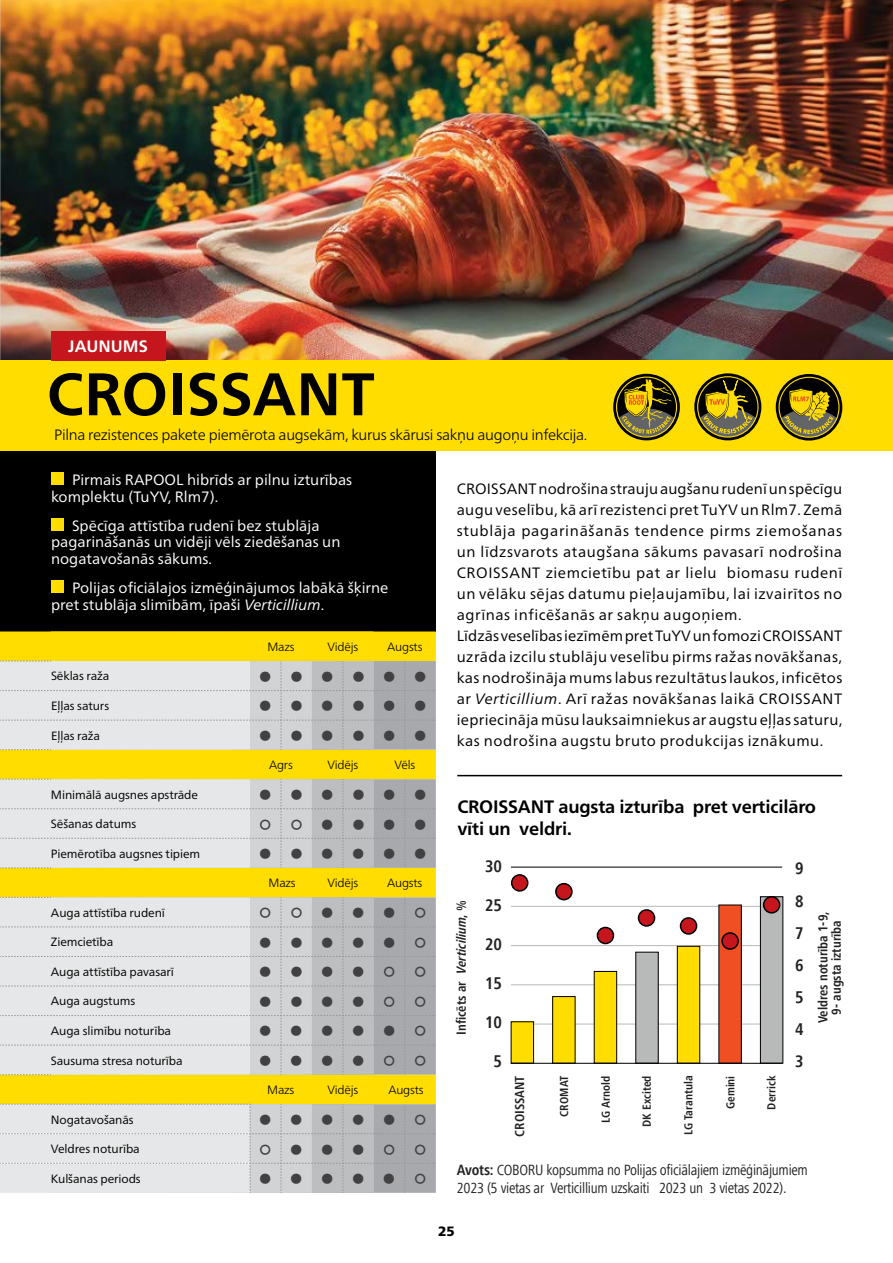
<style>
.page{position:relative;width:893px;height:1263px;background:#fff}
.page>*{position:absolute;margin:0;border:0;box-sizing:border-box;transform-origin:0 0}
.t1{font:700 60px "Neue Frutiger World";color:#000}
.t2{font:700 18px/22.5px "Neue Frutiger World";letter-spacing:-.01em;color:#000}
.t3{font:700 condensed 17.4px "Frutiger Next";letter-spacing:-.01em;color:#222223}
.t4{font:700 16.5px "Neue Frutiger World";color:#fff}
.t5{font:condensed 15.3px/17.4px "Frutiger Next";letter-spacing:-.02em;color:#222223}
.t6{font:15px/21px "Neue Frutiger World";letter-spacing:.03em;color:#000}
.t7{font:15px/16.5px "Neue Frutiger World";color:#fff}
.t8{font:300 15px "Neue Frutiger World";letter-spacing:-.02em;color:#000}
.t9{font:700 condensed 13.5px/13.5px "Frutiger Next";color:#222223;text-align:center}
.t10{font:900 13.5px "Neue Frutiger World";color:#000}
.t11{font:12px "Neue Frutiger World";letter-spacing:-.01em;color:#000}
.t12{font:300 12px "Neue Frutiger World";letter-spacing:-.02em;color:#000}
.t13{font:700 condensed 12px "Frutiger Next";color:#222223}
.s1{font-style:italic}
.s2{font-weight:700}
</style>
<div class="page">
<img style="left:0;top:0;width:893px;height:361px">
<div style="left:0;top:451px;width:436px;height:180px;background:#000"></div>
<div style="left:0;top:361px;width:893px;height:90px;background:#fd0"></div>
<div style="left:51px;top:472px;width:13px;height:13px;background:#fd0"></div>
<div style="left:51px;top:518px;width:13px;height:13px;background:#fd0"></div>
<div style="left:51px;top:580px;width:13px;height:13px;background:#fd0"></div>
<hr style="left:457px;top:775px;width:385px;height:1px;background:#000">
<svg style="left:694px;top:373px;width:67px;height:67px"></svg>
<svg style="left:698px;top:373px;width:60px;height:64px"></svg>
<svg style="left:613px;top:374px;width:67px;height:66px"></svg>
<svg style="left:617px;top:379px;width:59px;height:58px"></svg>
<hr style="left:511px;top:945px;width:271px;height:1px;background:#b8bab9">
<hr style="left:511px;top:866px;width:271px;height:2px;background:#000">
<hr style="left:511px;top:906px;width:271px;height:1px;background:#b8bab9">
<hr style="left:511px;top:984px;width:271px;height:1px;background:#b8bab9">
<hr style="left:511px;top:1023px;width:271px;height:1px;background:#b8bab9">
<div style="left:511px;top:1022px;width:23px;height:41px;background:#fd0"></div>
<div style="left:511px;top:1021px;width:23px;height:42px;border:1px solid #000"></div>
<div style="left:553px;top:996px;width:22px;height:67px;background:#fd0"></div>
<div style="left:552px;top:996px;width:23px;height:67px;border:1px solid #000"></div>
<div style="left:594px;top:971px;width:23px;height:92px;background:#fd0"></div>
<div style="left:594px;top:971px;width:23px;height:92px;border:1px solid #000"></div>
<div style="left:636px;top:952px;width:22px;height:111px;background:#b8bab9"></div>
<div style="left:677px;top:946px;width:23px;height:117px;background:#fd0"></div>
<div style="left:677px;top:946px;width:23px;height:117px;border:1px solid #000"></div>
<div style="left:719px;top:905px;width:22px;height:158px;background:#f04e23"></div>
<div style="left:760px;top:897px;width:23px;height:166px;background:#b8bab9"></div>
<div style="left:760px;top:896px;width:23px;height:167px;border:1px solid #000"></div>
<hr style="left:511px;top:1063px;width:271px;height:1px;background:#000">
<svg style="left:776px;top:374px;width:66px;height:67px"></svg>
<svg style="left:779px;top:388px;width:60px;height:49px"></svg>
<div style="left:51px;top:331px;width:114px;height:30px;background:#c4161c"></div>
<div style="left:512px;top:875px;width:16px;height:16px;background:#c4161c;border-radius:50%"></div>
<div style="left:511px;top:874px;width:17px;height:18px;border:2px solid #000;border-radius:50%"></div>
<div style="left:556px;top:884px;width:16px;height:16px;background:#c4161c;border-radius:50%"></div>
<div style="left:555px;top:883px;width:18px;height:17px;border:2px solid #000;border-radius:50%"></div>
<div style="left:597px;top:927px;width:16px;height:16px;background:#c4161c;border-radius:50%"></div>
<div style="left:597px;top:927px;width:17px;height:17px;border:2px solid #000;border-radius:50%"></div>
<div style="left:638px;top:910px;width:17px;height:16px;background:#c4161c;border-radius:50%"></div>
<div style="left:638px;top:909px;width:17px;height:18px;border:2px solid #000;border-radius:50%"></div>
<div style="left:680px;top:918px;width:17px;height:16px;background:#c4161c;border-radius:50%"></div>
<div style="left:680px;top:917px;width:17px;height:18px;border:2px solid #000;border-radius:50%"></div>
<div style="left:722px;top:933px;width:16px;height:16px;background:#c4161c;border-radius:50%"></div>
<div style="left:721px;top:932px;width:18px;height:18px;border:2px solid #000;border-radius:50%"></div>
<div style="left:764px;top:897px;width:16px;height:16px;background:#c4161c;border-radius:50%"></div>
<div style="left:763px;top:896px;width:17px;height:17px;border:2px solid #000;border-radius:50%"></div>
<svg style="left:0;top:631px;width:436px;height:562px"></svg>
<p class="t4" style="left:68px;top:332px;width:81px">JAUNUMS</p>
<h1 class="t1" style="left:47px;top:341px;width:330px">CROISSANT</h1>
<p class="t8" style="left:54px;top:423px;width:535px">Pilna rezistences pakete piemērota augsekām, kurus skārusi sakņu augoņu infekcija.</p>
<p class="t7" style="left:51px;top:472px;width:303px;text-indent:21px">Pirmais RAPOOL hibrīds ar pilnu izturības komplektu (TuYV, Rlm7).</p>
<p class="t7" style="left:51px;top:518px;width:291px;text-indent:21px">Spēcīga attīstība rudenī bez stublāja pagarināšanās un vidēji vēls ziedēšanas un nogatavošanās sākums.</p>
<p class="t7" style="left:51px;top:580px;width:339px;text-indent:21px">Polijas oficiālajos izmēģinājumos labākā šķirne pret stublāja slimībām, īpaši <span class="s1">Verticillium</span>.</p>
<p class="t11" style="left:51px;top:667px;width:60px">Sēklas raža</p>
<p class="t11" style="left:51px;top:696px;width:60px">Eļļas saturs</p>
<p class="t11" style="left:51px;top:726px;width:51px">Eļļas raža</p>
<p class="t11" style="left:51px;top:785px;width:149px">Minimālā augsnes apstrāde</p>
<p class="t11" style="left:51px;top:814px;width:87px">Sēšanas datums</p>
<p class="t11" style="left:51px;top:844px;width:151px">Piemērotība augsnes tipiem</p>
<p class="t11" style="left:51px;top:903px;width:116px">Auga attīstība rudenī</p>
<p class="t11" style="left:51px;top:933px;width:64px">Ziemcietība</p>
<p class="t11" style="left:51px;top:962px;width:125px">Auga attīstība pavasarī</p>
<p class="t11" style="left:51px;top:992px;width:86px">Auga augstums</p>
<p class="t11" style="left:51px;top:1021px;width:122px">Auga slimību noturība</p>
<p class="t11" style="left:51px;top:1051px;width:133px">Sausuma stresa noturība</p>
<p class="t11" style="left:51px;top:1110px;width:84px">Nogatavošanās</p>
<p class="t11" style="left:51px;top:1139px;width:90px">Veldres noturība</p>
<p class="t11" style="left:51px;top:1169px;width:91px">Kulšanas periods</p>
<p class="t12" style="left:267px;top:637px;width:29px">Mazs</p>
<p class="t12" style="left:328px;top:637px;width:32px">Vidējs</p>
<p class="t12" style="left:387px;top:637px;width:37px">Augsts</p>
<p class="t12" style="left:269px;top:755px;width:25px">Agrs</p>
<p class="t12" style="left:327px;top:755px;width:32px">Vidējs</p>
<p class="t12" style="left:394px;top:755px;width:22px">Vēls</p>
<p class="t12" style="left:269px;top:874px;width:29px">Mazs</p>
<p class="t12" style="left:327px;top:874px;width:32px">Vidējs</p>
<p class="t12" style="left:387px;top:874px;width:37px">Augsts</p>
<p class="t12" style="left:267px;top:1080px;width:29px">Mazs</p>
<p class="t12" style="left:327px;top:1080px;width:32px">Vidējs</p>
<p class="t12" style="left:388px;top:1080px;width:37px">Augsts</p>
<p class="t6" style="left:457px;top:479px;width:387px">CROISSANT nodrošina strauju augšanu rudenī un spēcīgu augu veselību, kā arī rezistenci pret TuYV un Rlm7. Zemā stublāja pagarināšanās tendence pirms ziemošanas un līdzsvarots ataugšana sākums pavasarī nodrošina CROISSANT ziemcietību pat ar lielu biomasu rudenī un vēlāku sējas datumu pieļaujamību, lai izvairītos no agrīnas inficēšanās ar sakņu augoņiem.<br>Līdzās veselības iezīmēm pret TuYV un fomozi CROISSANT uzrāda izcilu stublāju veselību pirms ražas novākšanas, kas nodrošināja mums labus rezultātus laukos, inficētos ar <span class="s1">Verticillium</span>. Arī ražas novākšanas laikā CROISSANT iepriecināja mūsu lauksaimniekus ar augstu eļļas saturu, kas nodrošina augstu bruto produkcijas iznākumu.</p>
<p class="t2" style="left:457px;top:795px;width:360px">CROISSANT augsta izturība pret verticilāro vīti un veldri.</p>
<p class="t3" style="left:485px;top:856px;width:18px">30</p>
<p class="t3" style="left:795px;top:859px;width:10px">9</p>
<p class="t3" style="left:795px;top:891px;width:10px">8</p>
<p class="t3" style="left:485px;top:895px;width:18px">25</p>
<p class="t9" style="left:454px;top:1035px;width:136px;rotate:-90deg">I n fi c ē t s a r <span class="s1">Verticilium</span>, %</p>
<p class="t9" style="left:816px;top:1023px;width:113px;rotate:-90deg">Veldres noturība 1-9,<br>9- augsta izturība</p>
<p class="t3" style="left:795px;top:923px;width:10px">7</p>
<p class="t3" style="left:485px;top:934px;width:18px">20</p>
<p class="t3" style="left:795px;top:955px;width:10px">6</p>
<p class="t3" style="left:485px;top:973px;width:18px">15</p>
<p class="t3" style="left:795px;top:987px;width:10px">5</p>
<p class="t3" style="left:485px;top:1012px;width:18px">10</p>
<p class="t3" style="left:795px;top:1019px;width:10px">4</p>
<p class="t3" style="left:494px;top:1051px;width:10px">5</p>
<p class="t3" style="left:795px;top:1051px;width:10px">3</p>
<p class="t13" style="left:640px;top:1127px;width:53px;rotate:-90deg">DK Excited</p>
<p class="t13" style="left:765px;top:1109px;width:35px;rotate:-90deg">Derrick</p>
<p class="t9" style="left:513px;top:1136px;width:62px;rotate:-90deg">CROISSANT</p>
<p class="t13" style="left:557px;top:1117px;width:43px;rotate:-90deg">CROMAT</p>
<p class="t13" style="left:599px;top:1123px;width:49px;rotate:-90deg">LG Arnold</p>
<p class="t13" style="left:723px;top:1109px;width:35px;rotate:-90deg">Gemini</p>
<p class="t13" style="left:682px;top:1135px;width:61px;rotate:-90deg">LG Tarantula</p>
<p class="t5" style="left:457px;top:1161px;width:353px"><span class="s2">Avots:</span> COBORU kopsumma no Polijas oficiālajiem izmēģinājumiem<br>2023 (5 vietas ar Verticillium uzskaiti 2023 un 3 vietas 2022).</p>
<p class="t10" style="left:438px;top:1224px;width:18px">25</p>
</div>
